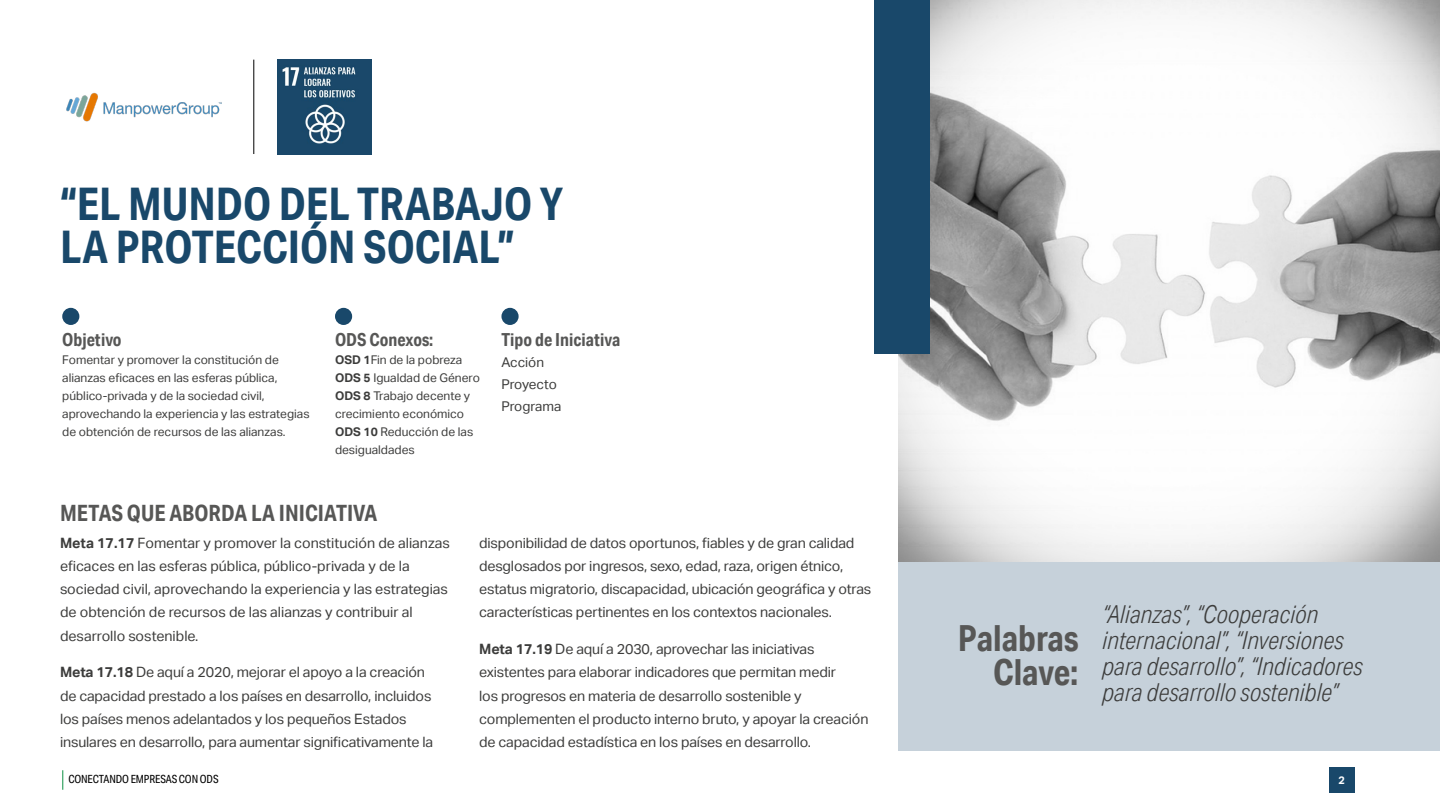
<style>
.page{position:relative;width:1440px;height:810px;background:#fff}
.page>*{position:absolute;margin:0;border:0;box-sizing:border-box;transform-origin:0 0}
.t1{font:700 45px/42.8px "Aktiv Grotesk Cd";color:#19486a}
.t2{font:700 36px/33.8px "Aktiv Grotesk Cd";color:#575756;text-align:right}
.t3{font:italic 300 24.75px/26.2px "Aktiv Grotesk Cd";color:#3c3c3b}
.t4{font:700 22.5px "Aktiv Grotesk Cd";color:#575756}
.t5{font:700 18px "Aktiv Grotesk Cd";color:#575756}
.t6{font:14.25px/23.2px "Aktiv Grotesk";letter-spacing:-.01em;color:#3c3c3b}
.t7{font:13.5px "Aktiv Grotesk";letter-spacing:-.01em;color:#3c3c3b}
.t8{font:12px/18px "Aktiv Grotesk";color:#3c3c3b}
.t9{font:11.25px "Aktiv Grotesk Cd";letter-spacing:-.01em;color:#000}
.t10{font:700 10.88px "Aktiv Grotesk";color:#fff}
.s1{font-weight:700}
</style>
<div class="page">
<svg style="left:62px;top:770px;width:1px;height:20px"></svg>
<div style="left:1329px;top:767px;width:25px;height:26px;background:#19486a"></div>
<div style="left:898px;top:562px;width:542px;height:189px;background:#c6d1da"></div>
<img style="left:898px;top:0;width:542px;height:562px">
<div style="left:874px;top:0;width:56px;height:354px;background:#19486a"></div>
<div style="left:62px;top:308px;width:17px;height:17px;background:#19486a;border-radius:50%"></div>
<div style="left:335px;top:308px;width:17px;height:17px;background:#19486a;border-radius:50%"></div>
<div style="left:501px;top:308px;width:18px;height:17px;background:#19486a;border-radius:50%"></div>
<img style="left:277px;top:60px;width:95px;height:94px">
<hr style="left:254px;top:60px;width:1px;height:94px;background:#000">
<img style="left:66px;top:92px;width:156px;height:30px">
<p class="t1" style="left:60px;top:182px;width:505px">“EL MUNDO DEL TRABAJO Y<br>LA PROTECCIÓN SOCIAL”</p>
<p class="t5" style="left:62px;top:328px;width:61px">Objetivo</p>
<p class="t8" style="left:62px;top:351px;width:249px">Fomentar y promover la constitución de alianzas eficaces en las esferas pública, público-privada y de la sociedad civil, aprovechando la experiencia y las estrategias de obtención de recursos de las alianzas.</p>
<p class="t5" style="left:335px;top:328px;width:100px">ODS Conexos:</p>
<p class="t8" style="left:335px;top:351px;width:146px"><span class="s1">OSD 1</span>Fin de la pobreza<br><span class="s1">ODS 5</span> Igualdad de Género</p>
<p class="t8" style="left:335px;top:387px;width:137px"><span class="s1">ODS 8</span> Trabajo decente y crecimiento económico</p>
<p class="t8" style="left:335px;top:423px;width:140px"><span class="s1">ODS 10</span> Reducción de las desigualdades</p>
<p class="t5" style="left:501px;top:328px;width:120px">Tipo de Iniciativa</p>
<p class="t7" style="left:501px;top:355px;width:44px">Acción</p>
<p class="t7" style="left:501px;top:377px;width:57px">Proyecto</p>
<p class="t7" style="left:501px;top:398px;width:61px">Programa</p>
<p class="t4" style="left:60px;top:499px;width:319px">METAS QUE ABORDA LA INICIATIVA</p>
<p class="t6" style="left:60px;top:531px;width:391px"><span class="s1">Meta 17.17</span> Fomentar y promover la constitución de alianzas eficaces en las esferas pública, público-privada y de la sociedad civil, aprovechando la experiencia y las estrategias de obtención de recursos de las alianzas y contribuir al desarrollo sostenible.</p>
<p class="t6" style="left:60px;top:661px;width:375px"><span class="s1">Meta 17.18</span> De aquí a 2020, mejorar el apoyo a la creación de capacidad prestado a los países en desarrollo, incluidos los países menos adelantados y los pequeños Estados insulares en desarrollo, para aumentar significativamente la</p>
<p class="t6" style="left:479px;top:531px;width:394px">disponibilidad de datos oportunos, fiables y de gran calidad desglosados por ingresos, sexo, edad, raza, origen étnico, estatus migratorio, discapacidad, ubicación geográfica y otras características pertinentes en los contextos nacionales.</p>
<p class="t6" style="left:479px;top:638px;width:391px"><span class="s1">Meta 17.19</span> De aquí a 2030, aprovechar las iniciativas existentes para elaborar indicadores que permitan medir<br>los progresos en materia de desarrollo sostenible y complementen el producto interno bruto, y apoyar la creación de capacidad estadística en los países en desarrollo.</p>
<p class="t2" style="left:958px;top:621px;width:122px">Palabras<br>Clave:</p>
<p class="t3" style="left:1102px;top:601px;width:262px">“Alianzas”, “Cooperación internacional”, “Inversiones para desarrollo”, “Indicadores para desarrollo sostenible”</p>
<p class="t9" style="left:68px;top:773px;width:152px">CONECTANDO EMPRESAS CON ODS</p>
<p class="t10" style="left:1338px;top:774px;width:8px">2</p>
</div>
